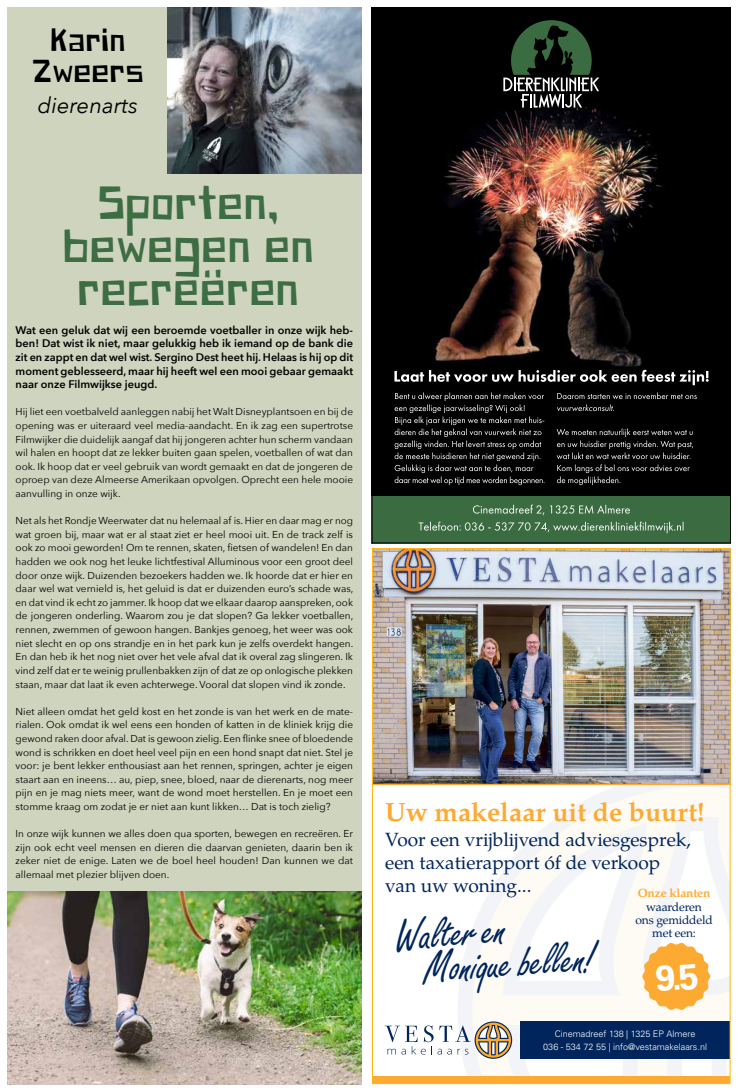
<style>
.page{position:relative;width:738px;height:1092px;background:#fff}
.page>*{position:absolute;margin:0;border:0;box-sizing:border-box;transform-origin:0 0}
.t1{font:45.3px/34px "Freestyle Script Std";color:#00255c}
.t2{font:44px/43px "Paper Johnny Einhalb";color:#3d6d43;text-align:center}
.t3{font:30px/31.1px "Paper Johnny Einhalb";color:#000;text-align:center}
.t4{font:700 26.4px "Te X Gyre Pagella";color:#fdaa33}
.t5{font:italic 22px "Avenir Next";color:#000}
.t6{font:19.1px/23.1px "Te X Gyre Pagella";color:#00255c}
.t7{font:12px/13px "Te X Gyre Pagella";letter-spacing:-.015em;color:#00255c;text-align:center}
.t8{font:700 12px "Te X Gyre Pagella";letter-spacing:-.015em;color:#fdaa33}
.t9{font:600 11px/13.6px "Avenir Next";color:#000;text-align:justify}
.t10{font:10px/13.6px "Avenir Next";color:#000;text-align:justify}
.t11{font:300 9px/13px "Univers LT Std";color:#fff;text-align:center}
</style>
<div class="page">
<img style="left:373px;top:9px;width:355px;height:487px">
<svg style="left:556px;top:428px;width:136px;height:57px;background:#1b1b1b"></svg>
<svg style="left:556px;top:392px;width:140px;height:19px;background:#191919"></svg>
<svg style="left:394px;top:392px;width:150px;height:93px;background:#1e1e1e"></svg>
<svg style="left:394px;top:370px;width:314px;height:15px;background:#454545"></svg>
<div style="left:371px;top:496px;width:359px;height:47px;background:#3b6b40"></div>
<svg style="left:418px;top:521px;width:265px;height:12px"></svg>
<svg style="left:472px;top:504px;width:157px;height:11px"></svg>
<svg style="left:503px;top:20px;width:96px;height:87px;background:#2c3a2e"></svg>
<div style="left:7px;top:7px;width:354px;height:1077px;background:#cfd4be"></div>
<img style="left:167px;top:7px;width:195px;height:166px">
<img style="left:8px;top:891px;width:353px;height:193px">
<svg style="left:457px;top:785px;width:271px;height:291px"></svg>
<svg style="left:384px;top:1021px;width:127px;height:37px"></svg>
<div style="left:520px;top:1021px;width:209px;height:37px;background:#00255c"></div>
<div style="left:372px;top:1076px;width:357px;height:7px;background:#fdaa33"></div>
<img style="left:374px;top:550px;width:354px;height:235px">
<svg style="left:641px;top:942px;width:68px;height:67px"></svg>
<h3 class="t3" style="left:32px;top:27px;width:114px">Karin<br>Zweers</h3>
<h3 class="t5" style="left:38px;top:87px;width:101px">dierenarts</h3>
<h2 class="t2" style="left:62px;top:185px;width:253px">Sporten, bewegen en recreëren</h2>
<p class="t9" style="left:16px;top:323px;width:339px">Wat een geluk dat wij een beroemde voetballer in onze wijk heb&shy;ben! Dat wist ik niet, maar gelukkig heb ik iemand op de bank die zit en zappt en dat wel wist. Sergino Dest heet hij. Helaas is hij op dit moment geblesseerd, maar hij heeft wel een mooi gebaar gemaakt naar onze Filmwijkse jeugd.</p>
<p class="t10" style="left:16px;top:404px;width:339px">Hij liet een voetbalveld aanleggen nabij het Walt Disneyplantsoen en bij de opening was er uiteraard veel media-aandacht. En ik zag een supertrotse Filmwijker die duidelijk aangaf dat hij jongeren achter hun scherm vandaan wil halen en hoopt dat ze lekker buiten gaan spelen, voetballen of wat dan ook. Ik hoop dat er veel gebruik van wordt gemaakt en dat de jongeren de oproep van deze Almeerse Amerikaan opvolgen. Oprecht een hele mooie aanvulling in onze wijk.</p>
<p class="t10" style="left:16px;top:513px;width:339px">Net als het Rondje Weerwater dat nu helemaal af is. Hier en daar mag er nog wat groen bij, maar wat er al staat ziet er heel mooi uit. En de track zelf is ook zo mooi geworden! Om te rennen, skaten, fietsen of wandelen! En dan hadden we ook nog het leuke lichtfestival Alluminous voor een groot deel door onze wijk. Duizenden bezoekers hadden we. Ik hoorde dat er hier en daar wel wat vernield is, het geluid is dat er duizenden euro’s schade was, en dat vind ik echt zo jammer. Ik hoop dat we elkaar daarop aanspreken, ook de jongeren onderling. Waarom zou je dat slopen? Ga lekker voetballen, rennen, zwemmen of gewoon hangen. Bankjes genoeg, het weer was ook niet slecht en op ons strandje en in het park kun je zelfs overdekt hangen.<br>En dan heb ik het nog niet over het vele afval dat ik overal zag slingeren. Ik vind zelf dat er te weinig prullenbakken zijn of dat ze op onlogische plekken staan, maar dat laat ik even achterwege. Vooral dat slopen vind ik zonde.</p>
<p class="t10" style="left:16px;top:704px;width:339px">Niet alleen omdat het geld kost en het zonde is van het werk en de mate&shy;rialen. Ook omdat ik wel eens een honden of katten in de kliniek krijg die gewond raken door afval. Dat is gewoon zielig. Een flinke snee of bloedende wond is schrikken en doet heel veel pijn en een hond snapt dat niet. Stel je voor: je bent lekker enthousiast aan het rennen, springen, achter je eigen staart aan en ineens… au, piep, snee, bloed, naar de dierenarts, nog meer pijn en je mag niets meer, want de wond moet herstellen. En je moet een stomme kraag om zodat je er niet aan kunt likken… Dat is toch zielig?</p>
<p class="t10" style="left:16px;top:826px;width:339px">In onze wijk kunnen we alles doen qua sporten, bewegen en recreëren. Er zijn ook echt veel mensen en dieren die daarvan genieten, daarin ben ik zeker niet de enige. Laten we de boel heel houden! Dan kunnen we dat allemaal met plezier blijven doen.</p>
<h3 class="t4" style="left:385px;top:792px;width:320px">Uw makelaar uit de buurt!</h3>
<h3 class="t6" style="left:385px;top:826px;width:307px">Voor een vrijblijvend adviesgesprek, een taxatierapport óf de verkoop van uw woning...</h3>
<h1 class="t1" style="left:419px;top:918px;width:174px;text-indent:-26px;rotate:-4deg">Walter en<br>Monique bellen!</h1>
<p class="t8" style="left:637px;top:884px;width:74px">Onze klanten</p>
<p class="t7" style="left:635px;top:899px;width:79px">waarderen<br>ons gemiddeld met een:</p>
<p class="t11" style="left:543px;top:1026px;width:165px">Cinemadreef 138 | 1325 EP Almere<br>036 - 534 72 55 | info@vestamakelaars.nl</p>
</div>
